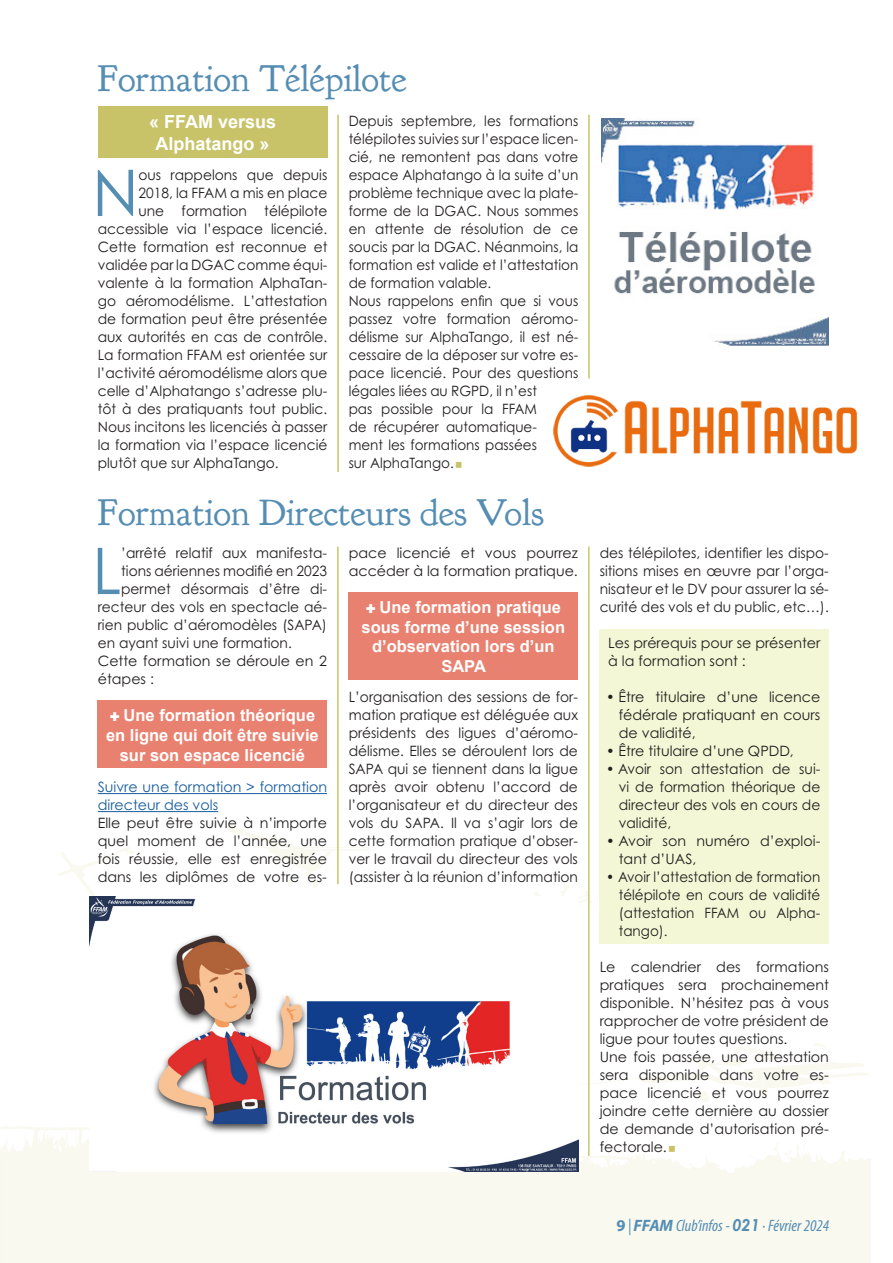
<style>
.page{position:relative;width:893px;height:1263px;background:#fff}
.page>*{position:absolute;margin:0;border:0;box-sizing:border-box;transform-origin:0 0}
.standard_lettrine{font:64.35px "Century Gothic Pro";color:#558db3}
.TITRE_CGFFAM{font:37.5px "Goudy Bookletter 1911";color:#558db3}
.TITRE_CG_sous-titre{font:700 18px/21.8px "Arial";color:#fff;text-align:center}
.t1{font:700 16.5px "Arial";color:#fff}
.t2{font:italic condensed 16.5px "Myriad Pro";color:#558db3}
.standard_avec_fond_jaune{font:14.25px/18px "Century Gothic Pro";color:#231f20;text-align:justify}
.standard_lettrine-2{font:14.25px "Century Gothic Pro";color:#231f20}
.standard_avec_fond_jaune-2{font:14.25px/18px "Century Gothic Pro";color:#231f20;text-align:justify;scale:.95 1}
.t3{font:14.25px/18px "Century Gothic Pro";color:#175d9e}
.s1{font-weight:700;font-style:normal;font-stretch:normal}
.s2{font-weight:700;font-stretch:normal}
.s3{font-family:"Century Gothic Pro";font-weight:700;font-stretch:normal}
</style>
<div class="page">
<svg style="left:0;top:825px;width:871px;height:438px"></svg>
<div style="left:98px;top:106px;width:229px;height:52px;background:#c8c369"></div>
<hr style="left:338px;top:115px;width:1px;height:357px;background:#c8c369">
<hr style="left:589px;top:115px;width:1px;height:263px;background:#c8c369">
<img style="left:602px;top:118px;width:227px;height:227px">
<img style="left:554px;top:395px;width:304px;height:72px">
<div style="left:98px;top:700px;width:229px;height:68px;background:#e98170"></div>
<hr style="left:98px;top:793px;width:229px;height:1px;background:#175d9e">
<hr style="left:98px;top:811px;width:120px;height:1px;background:#175d9e">
<div style="left:349px;top:592px;width:229px;height:88px;background:#e98170"></div>
<div style="left:600px;top:629px;width:229px;height:58px;background:#f4f7d5"></div>
<div style="left:600px;top:687px;width:229px;height:59px;background:#f4f7d5"></div>
<div style="left:600px;top:741px;width:229px;height:23px;background:#f4f7d5"></div>
<div style="left:600px;top:759px;width:229px;height:77px;background:#f4f7d5"></div>
<div style="left:600px;top:831px;width:229px;height:41px;background:#f4f7d5"></div>
<div style="left:600px;top:867px;width:229px;height:77px;background:#f4f7d5"></div>
<hr style="left:338px;top:547px;width:1px;height:337px;background:#c8c369">
<hr style="left:589px;top:547px;width:1px;height:609px;background:#c8c369">
<img style="left:90px;top:897px;width:488px;height:275px">
<svg style="left:669px;top:1146px;width:6px;height:6px"></svg>
<p class="TITRE_CGFFAM" style="left:98px;top:55px;width:310px">Formation Télépilote</p>
<p class="TITRE_CG_sous-titre" style="left:149px;top:111px;width:129px">« FFAM versus<br>Alphatango »</p>
<p class="standard_lettrine" style="left:92px;top:154px;width:48px">N</p>
<p class="standard_lettrine-2" style="left:138px;top:166px;width:190px">ous rappelons que depuis</p>
<p class="standard_lettrine-2" style="left:138px;top:184px;width:190px">2018, la FFAM a mis en place</p>
<p class="standard_lettrine-2" style="left:138px;top:202px;width:190px">une formation télépilote</p>
<p class="standard_lettrine-2" style="left:98px;top:220px;width:231px">accessible via l’espace licencié.</p>
<p class="standard_lettrine-2" style="left:98px;top:238px;width:231px">Cette formation est reconnue et</p>
<p class="standard_lettrine-2" style="left:98px;top:256px;width:231px">validée par la DGAC comme équi-</p>
<p class="standard_lettrine-2" style="left:98px;top:274px;width:231px">valente à la formation AlphaTan-</p>
<p class="standard_lettrine-2" style="left:98px;top:292px;width:231px">go aéromodélisme. L’attestation</p>
<p class="standard_lettrine-2" style="left:98px;top:310px;width:231px">de formation peut être présentée</p>
<p class="standard_lettrine-2" style="left:98px;top:328px;width:231px">aux autorités en cas de contrôle.</p>
<p class="standard_lettrine-2" style="left:98px;top:346px;width:231px">La formation FFAM est orientée sur</p>
<p class="standard_lettrine-2" style="left:98px;top:364px;width:231px">l’activité aéromodélisme alors que</p>
<p class="standard_lettrine-2" style="left:98px;top:382px;width:231px">celle d’Alphatango s’adresse plu-</p>
<p class="standard_lettrine-2" style="left:98px;top:400px;width:231px">tôt à des pratiquants tout public.</p>
<p class="standard_lettrine-2" style="left:98px;top:418px;width:231px">Nous incitons les licenciés à passer</p>
<p class="standard_lettrine-2" style="left:98px;top:436px;width:231px">la formation via l’espace licencié</p>
<p class="standard_lettrine-2" style="left:98px;top:454px;width:182px">plutôt que sur AlphaTango.</p>
<p class="standard_avec_fond_jaune-2" style="left:349px;top:112px;width:243px">Depuis septembre, les formations télépilotes suivies sur l’espace licen&shy;cié, ne remontent pas dans votre espace Alphatango à la suite d’un problème technique avec la plate&shy;forme de la DGAC. Nous sommes en attente de résolution de ce soucis par la DGAC. Néanmoins, la formation est valide et l’attestation de formation valable.</p>
<p class="standard_avec_fond_jaune-2" style="left:349px;top:292px;width:243px;text-align:left">Nous rappelons enfin que si vous passez votre formation aéromo&shy;délisme sur AlphaTango, il est né&shy;cessaire de la déposer sur votre es&shy;pace licencié. Pour des questions légales liées au RGPD, il n’est<br>pas possible pour la FFAM<br>de récupérer automatique-<br>ment les formations passées<br>sur AlphaTango.</p>
<p class="TITRE_CGFFAM" style="left:98px;top:489px;width:447px">Formation Directeurs des Vols</p>
<p class="standard_lettrine" style="left:92px;top:532px;width:30px">L</p>
<p class="standard_lettrine-2" style="left:121px;top:544px;width:207px">’arrêté relatif aux manifesta-</p>
<p class="standard_avec_fond_jaune" style="left:349px;top:544px;width:231px">pace licencié et vous pourrez accéder à la formation pratique.</p>
<p class="t1" style="left:380px;top:596px;width:183px">Une formation pratique</p>
<p class="t1" style="left:362px;top:616px;width:205px">sous forme d’une session</p>
<p class="t1" style="left:372px;top:636px;width:184px">d’observation lors d’un</p>
<p class="t1" style="left:441px;top:656px;width:46px">SAPA</p>
<p class="standard_avec_fond_jaune" style="left:349px;top:688px;width:231px">L’organisation des sessions de for&shy;mation pratique est déléguée aux présidents des ligues d’aéromo&shy;délisme. Elles se déroulent lors de SAPA qui se tiennent dans la ligue après avoir obtenu l’accord de l’organisateur et du directeur des vols du SAPA. Il va s’agir lors de cette formation pratique d’obser&shy;ver le travail du directeur des vols (assister à la réunion d’information</p>
<p class="standard_lettrine-2" style="left:121px;top:562px;width:207px">tions aériennes modifié en 2023</p>
<p class="standard_lettrine-2" style="left:121px;top:580px;width:207px">permet désormais d’être di-</p>
<p class="standard_lettrine-2" style="left:98px;top:598px;width:231px">recteur des vols en spectacle aé-</p>
<p class="standard_lettrine-2" style="left:98px;top:616px;width:231px">rien public d’aéromodèles (SAPA)</p>
<p class="standard_lettrine-2" style="left:98px;top:634px;width:196px">en ayant suivi une formation.</p>
<p class="standard_avec_fond_jaune" style="left:98px;top:652px;width:231px">Cette formation se déroule en 2 étapes :</p>
<p class="t1" style="left:124px;top:704px;width:193px">Une formation théorique</p>
<p class="t1" style="left:106px;top:724px;width:214px">en ligne qui doit être suivie</p>
<p class="t1" style="left:120px;top:744px;width:187px">sur son espace licencié</p>
<p class="t3" style="left:98px;top:778px;width:231px">Suivre une formation &gt; formation directeur des vols</p>
<p class="standard_avec_fond_jaune" style="left:98px;top:814px;width:231px">Elle peut être suivie à n’importe quel moment de l’année, une fois réussie, elle est enregistrée dans les diplômes de votre es-</p>
<p class="standard_avec_fond_jaune" style="left:600px;top:544px;width:231px">des télépilotes, identifier les dispo&shy;sitions mises en œuvre par l’orga&shy;nisateur et le DV pour assurer la sé&shy;curité des vols et du public, etc…).</p>
<p class="standard_avec_fond_jaune" style="left:608px;top:634px;width:214px">Les prérequis pour se présenter à la formation sont :</p>
<p class="standard_avec_fond_jaune" style="left:619px;top:688px;width:203px;text-indent:-13px">• Être titulaire d’une licence fédérale pratiquant en cours de validité,</p>
<p class="standard_avec_fond_jaune" style="left:606px;top:742px;width:189px">• Être titulaire d’une QPDD,</p>
<p class="standard_avec_fond_jaune" style="left:619px;top:760px;width:203px;text-indent:-13px">• Avoir son attestation de sui&shy;vi de formation théorique de directeur des vols en cours de validité,</p>
<p class="standard_avec_fond_jaune" style="left:619px;top:832px;width:203px;text-indent:-13px">• Avoir son numéro d’exploi&shy;tant d’UAS,</p>
<p class="standard_avec_fond_jaune-2" style="left:619px;top:868px;width:214px;text-indent:-13px">• Avoir l’attestation de formation télépilote en cours de validité (attestation FFAM ou Alpha&shy;tango).</p>
<p class="standard_avec_fond_jaune" style="left:600px;top:958px;width:231px">Le calendrier des formations pratiques sera prochainement disponible. N’hésitez pas à vous rapprocher de votre président de ligue pour toutes questions.</p>
<p class="standard_avec_fond_jaune" style="left:600px;top:1048px;width:231px">Une fois passée, une attestation sera disponible dans votre es&shy;pace licencié et vous pourrez joindre cette dernière au dossier de demande d’autorisation pré&shy;fectorale.</p>
<p class="t2" style="left:616px;top:1216px;width:214px"><span class="s1">9</span> | <span class="s2">FFAM</span> Club’infos - <span class="s3">021</span> · Février 2024</p>
</div>
